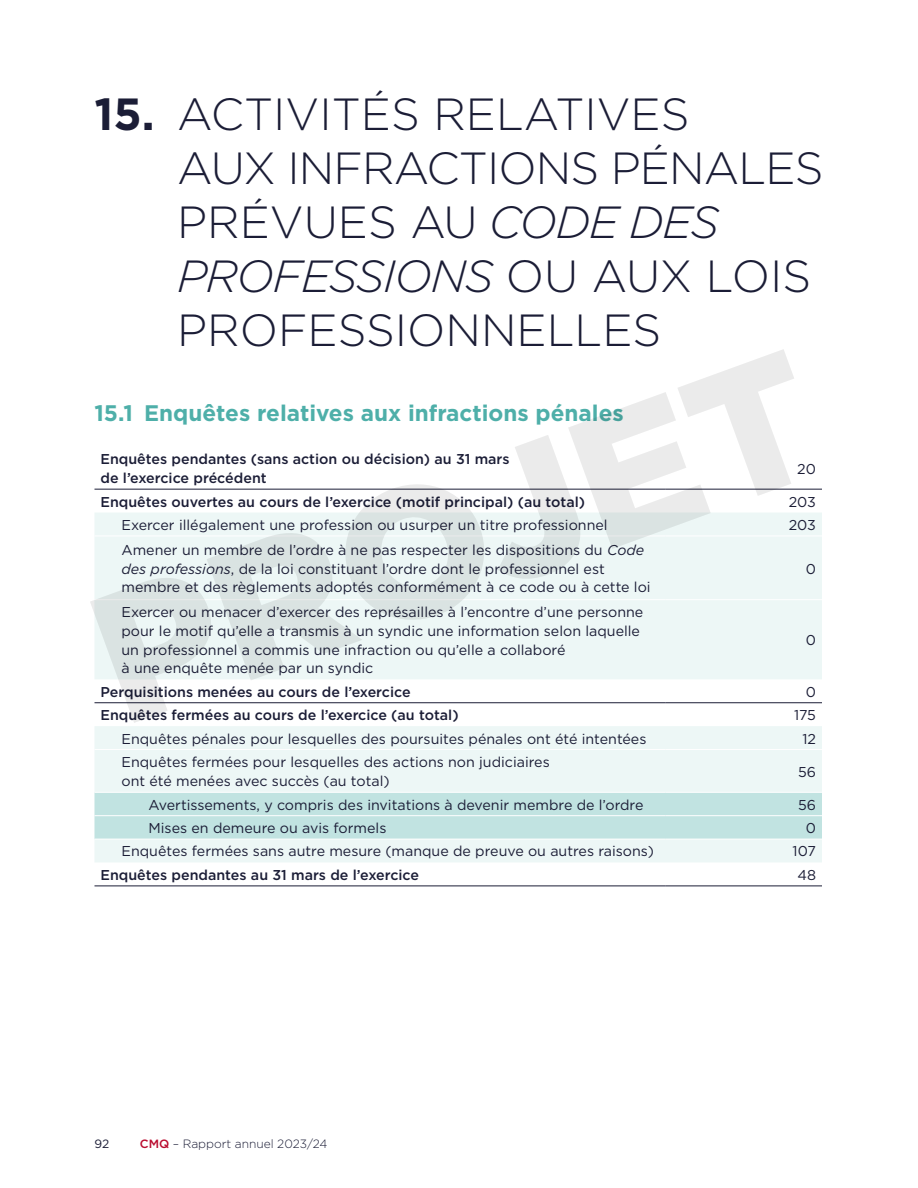
<style>
.page{position:relative;width:918px;height:1188px;background:#fff}
.page>*{position:absolute;margin:0;border:0;box-sizing:border-box;transform-origin:0 0}
.t1{font:300 45px/54px "Gotham";color:#1b1d36}
.t2{font:700 22.5px "Gotham";color:#4eafa9}
.Texte_courant{font:14.25px/18.8px "Gotham";color:#1b1d36}
.Texte_tableau_-_bleu{font:500 14.25px/18.8px "Gotham";color:#1b1d36}
.t3{font:300 12px "Gotham";color:#1b1d36}
.t4{font:12px "Gotham";color:#1b1d36}
.s1{font-weight:700}
.s2{font-style:italic}
.s3{font-weight:500;color:#ba0c2f}
</style>
<div class="page">
<div style="left:95px;top:513px;width:727px;height:349px;background:#edf7f6"></div>
<div style="left:94px;top:793px;width:728px;height:46px;background:#c1e3e1"></div>
<hr style="left:666px;top:536px;width:156px;height:1px;background:#fff">
<hr style="left:666px;top:599px;width:156px;height:1px;background:#fff">
<hr style="left:94px;top:749px;width:572px;height:1px;background:#fff">
<hr style="left:666px;top:749px;width:156px;height:1px;background:#fff">
<hr style="left:94px;top:792px;width:572px;height:1px;background:#fff">
<hr style="left:666px;top:792px;width:156px;height:1px;background:#fff">
<hr style="left:94px;top:815px;width:572px;height:1px;background:#fff">
<hr style="left:666px;top:815px;width:156px;height:1px;background:#fff">
<hr style="left:94px;top:839px;width:572px;height:1px;background:#fff">
<hr style="left:666px;top:839px;width:156px;height:1px;background:#fff">
<hr style="left:666px;top:489px;width:156px;height:1px;background:#1b1d36">
<hr style="left:666px;top:702px;width:156px;height:1px;background:#1b1d36">
<hr style="left:94px;top:886px;width:572px;height:1px;background:#1b1d36">
<hr style="left:666px;top:886px;width:156px;height:1px;background:#1b1d36">
<svg style="left:90px;top:349px;width:704px;height:374px"></svg>
<p class="t1" style="left:177px;top:86px;width:648px;text-indent:-83px"><span class="s1">15.</span> ACTIVITÉS RELATIVES<br>AUX INFRACTIONS PÉNALES<br>PRÉVUES AU <span class="s2">CODE DES<br>PROFESSIONS</span> OU AUX LOIS<br>PROFESSIONNELLES</p>
<p class="t2" style="left:94px;top:398px;width:531px">15.1 Enquêtes relatives aux infractions pénales</p>
<p class="Texte_tableau_-_bleu" style="left:100px;top:450px;width:411px">Enquêtes pendantes (sans action ou décision) au 31 mars de l’exercice précédent</p>
<p class="Texte_courant" style="left:797px;top:459px;width:20px">20</p>
<p class="Texte_tableau_-_bleu" style="left:100px;top:492px;width:486px">Enquêtes ouvertes au cours de l’exercice (motif principal) (au total)</p>
<p class="Texte_courant" style="left:789px;top:492px;width:29px">203</p>
<p class="Texte_courant" style="left:122px;top:515px;width:488px">Exercer illégalement une profession ou usurper un titre professionnel</p>
<p class="Texte_courant" style="left:789px;top:515px;width:29px">203</p>
<p class="Texte_courant" style="left:122px;top:540px;width:531px">Amener un membre de l’ordre à ne pas respecter les dispositions du <span class="s2">Code des professions</span>, de la loi constituant l’ordre dont le professionnel est membre et des règlements adoptés conformément à ce code ou à cette loi</p>
<p class="Texte_courant" style="left:806px;top:559px;width:12px">0</p>
<p class="Texte_courant" style="left:122px;top:602px;width:523px">Exercer ou menacer d’exercer des représailles à l’encontre d’une personne pour le motif qu’elle a transmis à un syndic une information selon laquelle un professionnel a commis une infraction ou qu’elle a collaboré<br>à une enquête menée par un syndic</p>
<p class="Texte_courant" style="left:806px;top:631px;width:12px">0</p>
<p class="Texte_tableau_-_bleu" style="left:100px;top:682px;width:312px">Perquisitions menées au cours de l’exercice</p>
<p class="Texte_courant" style="left:806px;top:682px;width:12px">0</p>
<p class="Texte_tableau_-_bleu" style="left:100px;top:706px;width:360px">Enquêtes fermées au cours de l’exercice (au total)</p>
<p class="Texte_courant" style="left:794px;top:705px;width:23px">175</p>
<p class="Texte_courant" style="left:122px;top:729px;width:527px">Enquêtes pénales pour lesquelles des poursuites pénales ont été intentées</p>
<p class="Texte_courant" style="left:802px;top:729px;width:15px">12</p>
<p class="Texte_courant" style="left:122px;top:753px;width:430px">Enquêtes fermées pour lesquelles des actions non judiciaires ont été menées avec succès (au total)</p>
<p class="Texte_courant" style="left:798px;top:762px;width:19px">56</p>
<p class="Texte_courant" style="left:148px;top:795px;width:497px">Avertissements, y compris des invitations à devenir membre de l’ordre</p>
<p class="Texte_courant" style="left:798px;top:795px;width:19px">56</p>
<p class="Texte_courant" style="left:148px;top:818px;width:239px">Mises en demeure ou avis formels</p>
<p class="Texte_courant" style="left:806px;top:818px;width:12px">0</p>
<p class="Texte_courant" style="left:122px;top:842px;width:534px">Enquêtes fermées sans autre mesure (manque de preuve ou autres raisons)</p>
<p class="Texte_courant" style="left:793px;top:842px;width:25px">107</p>
<p class="Texte_tableau_-_bleu" style="left:100px;top:865px;width:320px">Enquêtes pendantes au 31 mars de l’exercice</p>
<p class="Texte_courant" style="left:797px;top:865px;width:20px">48</p>
<p class="t4" style="left:94px;top:1136px;width:16px">92</p>
<p class="t3" style="left:140px;top:1136px;width:189px"><span class="s3">CMQ</span> – Rapport annuel 2023/24</p>
</div>
